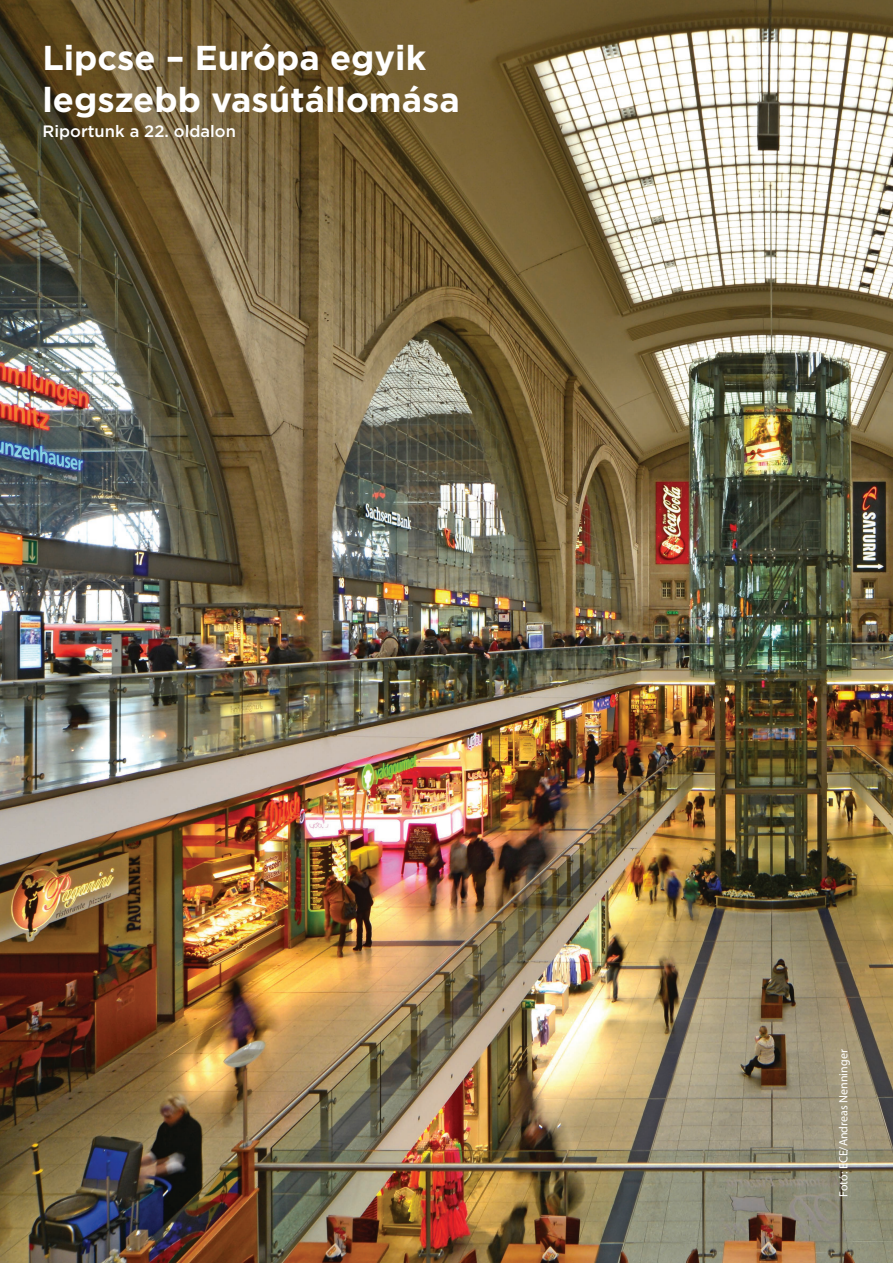
<style>
.page{position:relative;width:893px;height:1263px;background:#fff}
.page>*{position:absolute;margin:0;border:0;box-sizing:border-box;transform-origin:0 0}
.Normál{font:700 34.5px/41.4px "Gotham";color:#fff}
.Normál-2{font:500 16.5px "Gotham";color:#fff}
.t1{font:12px "Myriad Pro";color:#fff}
</style>
<div class="page">
<img style="left:0;top:0;width:893px;height:1263px">
<p class="Normál" style="left:43px;top:37px;width:419px">Lipcse – Európa egyik legszebb vasútállomása</p>
<p class="Normál-2" style="left:43px;top:120px;width:195px">Riportunk a 22. oldalon</p>
<p class="t1" style="left:836px;top:1197px;width:149px;rotate:-90deg">Fotó: ECE/Andreas Nenninger</p>
</div>
